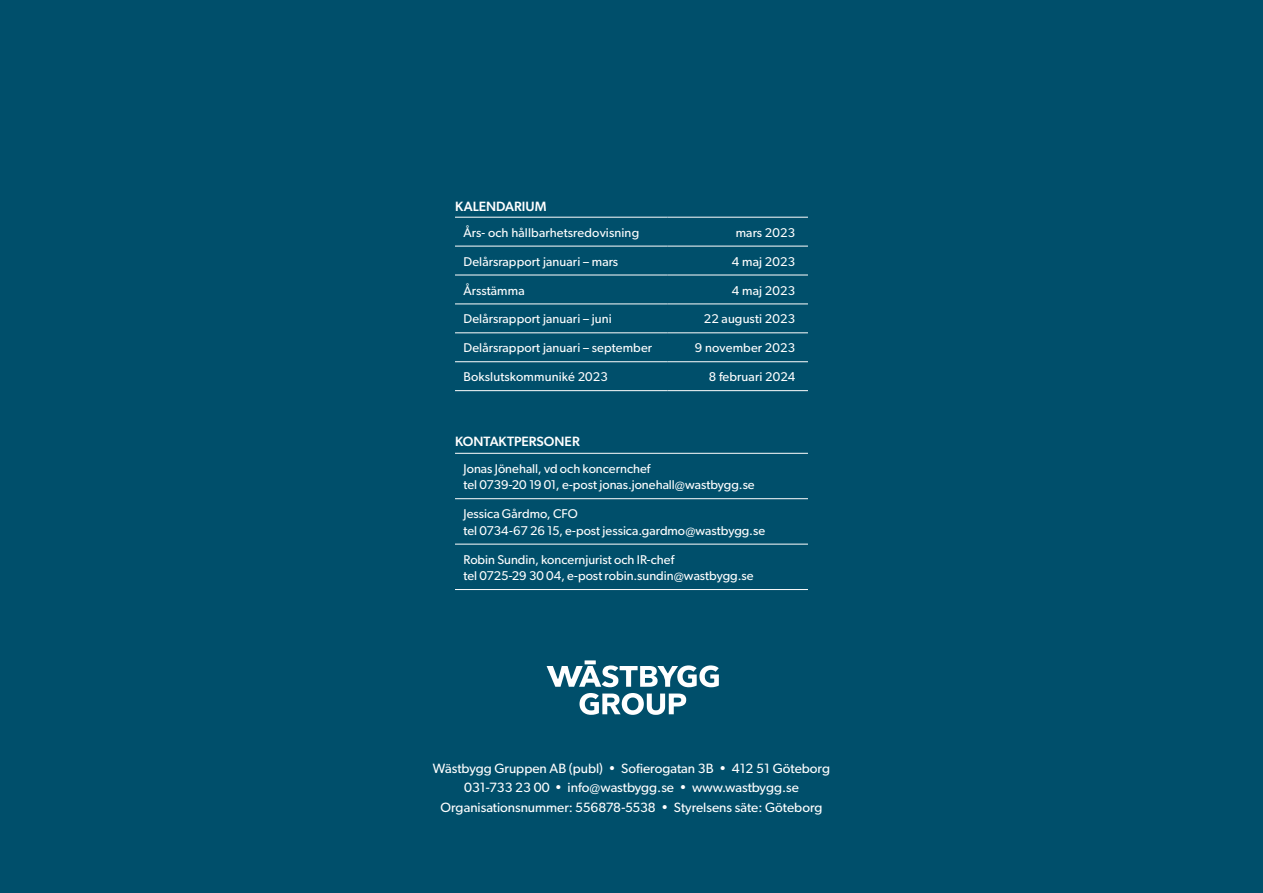
<style>
.page{position:relative;width:1263px;height:893px;background:#004f6b}
.page>*{position:absolute;margin:0;border:0;box-sizing:border-box;transform-origin:0 0}
.t1{font:13.5px "Gibson";color:#fff}
.Heading_4{font:500 13.5px "Gibson";color:#fff}
.t2{font:12.75px "Gibson";letter-spacing:.01em;color:#fff}
</style>
<div class="page">
<svg style="left:585px;top:660px;width:11px;height:4px"></svg>
<svg style="left:547px;top:665px;width:172px;height:50px"></svg>
<hr style="left:455px;top:217px;width:213px;height:1px;background:#fff">
<hr style="left:668px;top:217px;width:140px;height:1px;background:#fff">
<hr style="left:455px;top:246px;width:213px;height:1px;background:#fff">
<hr style="left:668px;top:246px;width:140px;height:1px;background:#fff">
<hr style="left:455px;top:275px;width:213px;height:1px;background:#fff">
<hr style="left:668px;top:275px;width:140px;height:1px;background:#fff">
<hr style="left:455px;top:304px;width:213px;height:1px;background:#fff">
<hr style="left:668px;top:304px;width:140px;height:1px;background:#fff">
<hr style="left:455px;top:333px;width:213px;height:1px;background:#fff">
<hr style="left:668px;top:333px;width:140px;height:1px;background:#fff">
<hr style="left:455px;top:361px;width:213px;height:1px;background:#fff">
<hr style="left:668px;top:361px;width:140px;height:1px;background:#fff">
<hr style="left:455px;top:390px;width:213px;height:1px;background:#fff">
<hr style="left:668px;top:390px;width:140px;height:1px;background:#fff">
<hr style="left:455px;top:453px;width:353px;height:1px;background:#fff">
<hr style="left:455px;top:498px;width:353px;height:1px;background:#fff">
<hr style="left:455px;top:544px;width:353px;height:1px;background:#fff">
<hr style="left:455px;top:589px;width:353px;height:1px;background:#fff">
<p class="Heading_4" style="left:455px;top:199px;width:93px">KALENDARIUM</p>
<p class="t2" style="left:463px;top:225px;width:177px">Års- och hållbarhetsredovisning</p>
<p class="t2" style="left:736px;top:225px;width:61px">mars 2023</p>
<p class="t2" style="left:463px;top:254px;width:156px">Delårsrapport januari – mars</p>
<p class="t2" style="left:732px;top:254px;width:65px">4 maj 2023</p>
<p class="t2" style="left:463px;top:282px;width:63px">Årsstämma</p>
<p class="t2" style="left:732px;top:282px;width:65px">4 maj 2023</p>
<p class="t2" style="left:463px;top:311px;width:150px">Delårsrapport januari – juni</p>
<p class="t2" style="left:704px;top:311px;width:93px">22 augusti 2023</p>
<p class="t2" style="left:463px;top:340px;width:190px">Delårsrapport januari – september</p>
<p class="t2" style="left:695px;top:340px;width:102px">9 november 2023</p>
<p class="t2" style="left:463px;top:369px;width:146px">Bokslutskommuniké 2023</p>
<p class="t2" style="left:709px;top:369px;width:88px">8 februari 2024</p>
<p class="Heading_4" style="left:455px;top:433px;width:126px">KONTAKTPERSONER</p>
<p class="t2" style="left:463px;top:461px;width:188px">Jonas Jönehall, vd och koncernchef</p>
<p class="t2" style="left:463px;top:477px;width:293px">tel 0739-20 19 01, e-post jonas.jonehall@wastbygg.se</p>
<p class="t2" style="left:463px;top:506px;width:116px">Jessica Gårdmo, CFO</p>
<p class="t2" style="left:463px;top:523px;width:303px">tel 0734-67 26 15, e-post jessica.gardmo@wastbygg.se</p>
<p class="t2" style="left:463px;top:552px;width:212px">Robin Sundin, koncernjurist och IR-chef</p>
<p class="t2" style="left:463px;top:568px;width:292px">tel 0725-29 30 04, e-post robin.sundin@wastbygg.se</p>
<p class="t1" style="left:433px;top:760px;width:399px">Wästbygg Gruppen AB (publ) • Sofierogatan 3B • 412 51 Göteborg</p>
<p class="t1" style="left:464px;top:779px;width:336px">031-733 23 00 • info@wastbygg.se • www.wastbygg.se</p>
<p class="t1" style="left:440px;top:799px;width:384px">Organisationsnummer: 556878-5538 • Styrelsens säte: Göteborg</p>
</div>
